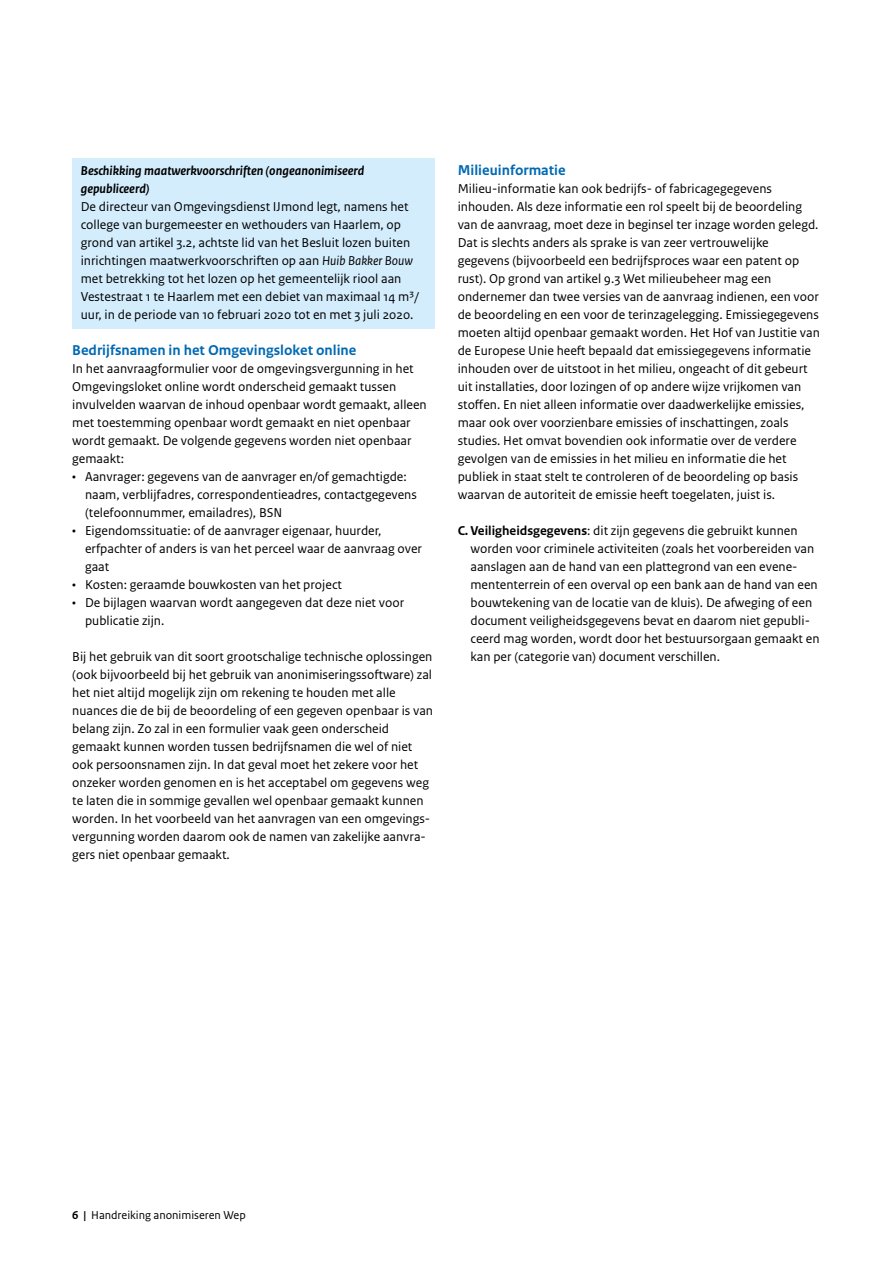
<style>
.page{position:relative;width:893px;height:1263px;background:#fff}
.page>*{position:absolute;margin:0;border:0;box-sizing:border-box;transform-origin:0 0}
.t1{font:700 15px "Rijksoverheid Sans Text";color:#0069b3}
.t2{font:13.5px/18px "Rijksoverheid Sans Text";color:#000}
.t3{font:italic 700 13.5px/18px "Rijksoverheid Sans Text";color:#000}
.t4{font:12px "Rijksoverheid Sans Text";color:#000}
.s1{font-style:italic}
.s2{font-weight:700}
</style>
<div class="page">
<div style="left:72px;top:158px;width:363px;height:44px;background:#d4edfc"></div>
<div style="left:72px;top:194px;width:363px;height:134px;background:#d4edfc"></div>
<p class="t3" style="left:81px;top:162px;width:285px">Beschikking maatwerkvoorschriften (ongeanonimiseerd gepubliceerd)</p>
<p class="t2" style="left:81px;top:198px;width:339px">De directeur van Omgevingsdienst IJmond legt, namens het college van burgemeester en wethouders van Haarlem, op grond van artikel 3.2, achtste lid van het Besluit lozen buiten inrichtingen maatwerkvoorschriften op aan <span class="s1">Huib Bakker Bouw </span>met betrekking tot het lozen op het gemeentelijk riool aan Vestestraat 1 te Haarlem met een debiet van maximaal 14 m³/ uur, in de periode van 10 februari 2020 tot en met 3 juli 2020.</p>
<p class="t1" style="left:72px;top:342px;width:286px">Bedrijfsnamen in het Omgevingsloket online</p>
<p class="t2" style="left:72px;top:360px;width:356px">In het aanvraagformulier voor de omgevingsvergunning in het Omgevingsloket online wordt onderscheid gemaakt tussen invulvelden waarvan de inhoud openbaar wordt gemaakt, alleen met toestemming openbaar wordt gemaakt en niet openbaar wordt gemaakt. De volgende gegevens worden niet openbaar gemaakt:</p>
<p class="t2" style="left:85px;top:468px;width:333px;text-indent:-13px">• Aanvrager: gegevens van de aanvrager en/of gemachtigde: naam, verblijfadres, correspondentieadres, contactgegevens (telefoonnummer, emailadres), BSN</p>
<p class="t2" style="left:85px;top:522px;width:339px;text-indent:-13px">• Eigendomssituatie: of de aanvrager eigenaar, huurder, erfpachter of anders is van het perceel waar de aanvraag over gaat</p>
<p class="t2" style="left:72px;top:576px;width:271px">• Kosten: geraamde bouwkosten van het project</p>
<p class="t2" style="left:85px;top:594px;width:321px;text-indent:-13px">• De bijlagen waarvan wordt aangegeven dat deze niet voor publicatie zijn.</p>
<p class="t2" style="left:72px;top:648px;width:362px">Bij het gebruik van dit soort grootschalige technische oplossingen (ook bijvoorbeeld bij het gebruik van anonimiseringssoftware) zal het niet altijd mogelijk zijn om rekening te houden met alle nuances die de bij de beoordeling of een gegeven openbaar is van belang zijn. Zo zal in een formulier vaak geen onderscheid gemaakt kunnen worden tussen bedrijfsnamen die wel of niet ook persoonsnamen zijn. In dat geval moet het zekere voor het onzeker worden genomen en is het acceptabel om gegevens weg te laten die in sommige gevallen wel openbaar gemaakt kunnen worden. In het voorbeeld van het aanvragen van een omgevings&shy;vergunning worden daarom ook de namen van zakelijke aanvra&shy;gers niet openbaar gemaakt.</p>
<p class="t1" style="left:458px;top:162px;width:109px">Milieuinformatie</p>
<p class="t2" style="left:458px;top:180px;width:364px">Milieu-informatie kan ook bedrijfs- of fabricagegegevens inhouden. Als deze informatie een rol speelt bij de beoordeling van de aanvraag, moet deze in beginsel ter inzage worden gelegd.<br>Dat is slechts anders als sprake is van zeer vertrouwelijke gegevens (bijvoorbeeld een bedrijfsproces waar een patent op rust). Op grond van artikel 9.3 Wet milieubeheer mag een ondernemer dan twee versies van de aanvraag indienen, een voor de beoordeling en een voor de terinzagelegging. Emissiegegevens moeten altijd openbaar gemaakt worden. Het Hof van Justitie van de Europese Unie heeft bepaald dat emissiegegevens informatie inhouden over de uitstoot in het milieu, ongeacht of dit gebeurt uit installaties, door lozingen of op andere wijze vrijkomen van stoffen. En niet alleen informatie over daadwerkelijke emissies, maar ook over voorzienbare emissies of inschattingen, zoals studies. Het omvat bovendien ook informatie over de verdere gevolgen van de emissies in het milieu en informatie die het publiek in staat stelt te controleren of de beoordeling op basis waarvan de autoriteit de emissie heeft toegelaten, juist is.</p>
<p class="t2" style="left:470px;top:522px;width:350px;text-indent:-13px"><span class="s2">C. Veiligheidsgegevens</span>: dit zijn gegevens die gebruikt kunnen worden voor criminele activiteiten (zoals het voorbereiden van aanslagen aan de hand van een plattegrond van een evene&shy;mententerrein of een overval op een bank aan de hand van een bouwtekening van de locatie van de kluis). De afweging of een document veiligheidsgegevens bevat en daarom niet gepubli&shy;ceerd mag worden, wordt door het bestuursorgaan gemaakt en kan per (categorie van) document verschillen.</p>
<p class="t4" style="left:72px;top:1209px;width:175px"><span class="s2">6 |</span> Handreiking anonimiseren Wep</p>
</div>
